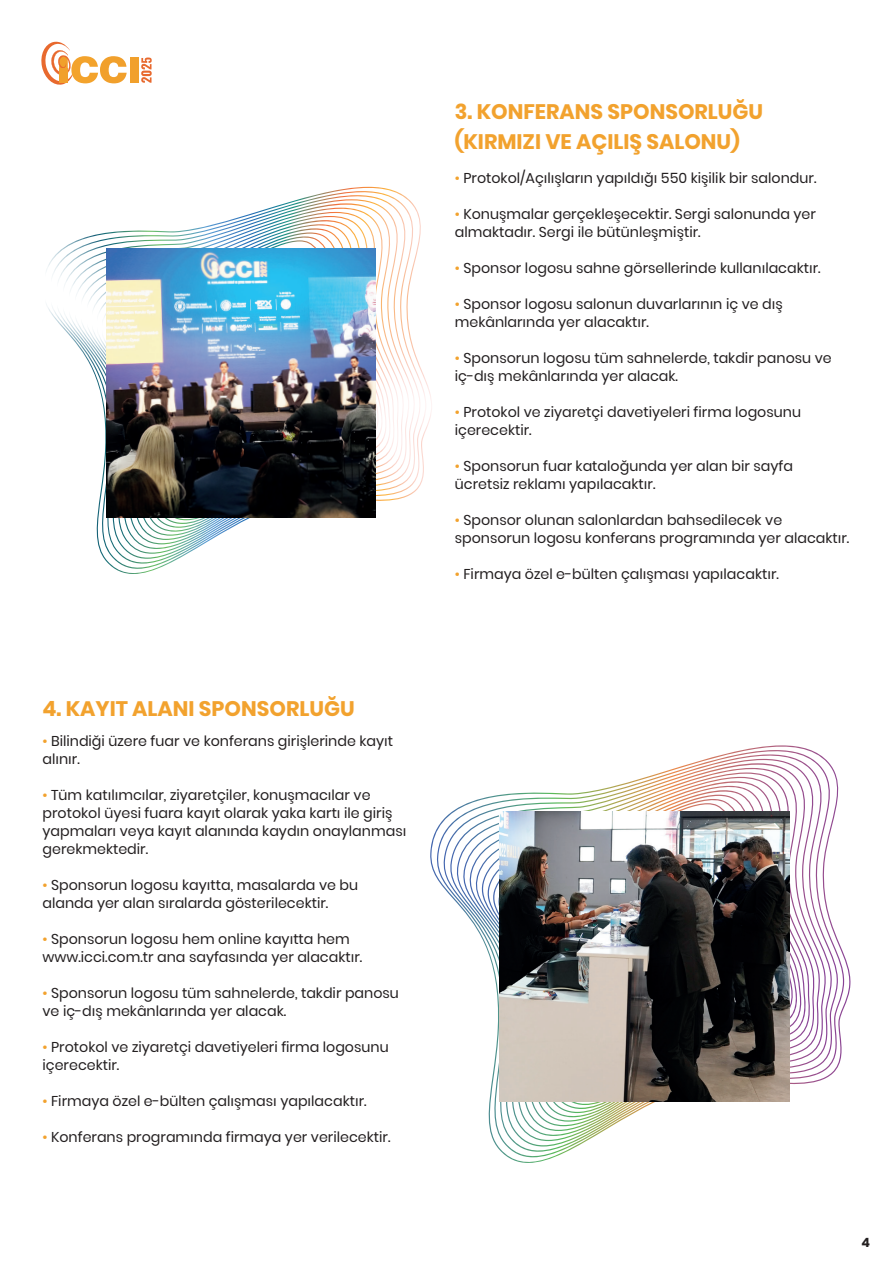
<style>
.page{position:relative;width:893px;height:1263px;background:#fff}
.page>*{position:absolute;margin:0;border:0;box-sizing:border-box;transform-origin:0 0}
.t1{font:700 21px/30px "Poppins";color:#f2a22e}
.t2{font:14.25px/18px "Poppins";color:#231f20}
.t3{font:700 12.75px "Poppins";color:#231f20}
.s1{color:#f2a22e}
</style>
<div class="page">
<svg style="left:46px;top:186px;width:386px;height:388px"></svg>
<img style="left:107px;top:248px;width:269px;height:269px">
<svg style="left:430px;top:745px;width:421px;height:418px"></svg>
<img style="left:499px;top:811px;width:291px;height:290px">
<svg style="left:41px;top:41px;width:86px;height:44px"></svg>
<div style="left:131px;top:57px;width:8px;height:26px;background:#f1a02c"></div>
<div style="left:59px;top:69px;width:9px;height:14px;background:#f1a02c"></div>
<svg style="left:141px;top:58px;width:11px;height:25px"></svg>
<h1 class="t1" style="left:43px;top:694px;width:314px">4. KAYIT ALANI SPONSORLUĞU</h1>
<p class="t2" style="left:43px;top:732px;width:352px"><span class="s1">•</span> Bilindiği üzere fuar ve konferans girişlerinde kayıt alınır.</p>
<p class="t2" style="left:43px;top:786px;width:365px"><span class="s1">•</span> Tüm katılımcılar, ziyaretçiler, konuşmacılar ve protokol üyesi fuara kayıt olarak yaka kartı ile giriş yapmaları veya kayıt alanında kaydın onaylanması gerekmektedir.</p>
<p class="t2" style="left:43px;top:876px;width:317px"><span class="s1">•</span> Sponsorun logosu kayıtta, masalarda ve bu alanda yer alan sıralarda gösterilecektir.</p>
<p class="t2" style="left:43px;top:930px;width:321px"><span class="s1">•</span> Sponsorun logosu hem online kayıtta hem www.icci.com.tr ana sayfasında yer alacaktır.</p>
<p class="t2" style="left:43px;top:984px;width:358px"><span class="s1">•</span> Sponsorun logosu tüm sahnelerde, takdir panosu ve iç-dış mekânlarında yer alacak.</p>
<p class="t2" style="left:43px;top:1038px;width:348px"><span class="s1">•</span> Protokol ve ziyaretçi davetiyeleri firma logosunu içerecektir.</p>
<p class="t2" style="left:43px;top:1091px;width:326px"><span class="s1">•</span> Firmaya özel e-bülten çalışması yapılacaktır.</p>
<p class="t2" style="left:43px;top:1127px;width:349px"><span class="s1">•</span> Konferans programında firmaya yer verilecektir.</p>
<h1 class="t1" style="left:455px;top:97px;width:310px">3. KONFERANS SPONSORLUĞU (KIRMIZI VE AÇILIŞ SALONU)</h1>
<p class="t2" style="left:455px;top:169px;width:363px"><span class="s1">•</span> Protokol/Açılışların yapıldığı 550 kişilik bir salondur.</p>
<p class="t2" style="left:455px;top:205px;width:363px"><span class="s1">•</span> Konuşmalar gerçekleşecektir. Sergi salonunda yer almaktadır. Sergi ile bütünleşmiştir.</p>
<p class="t2" style="left:455px;top:259px;width:367px"><span class="s1">•</span> Sponsor logosu sahne görsellerinde kullanılacaktır.</p>
<p class="t2" style="left:455px;top:295px;width:330px"><span class="s1">•</span> Sponsor logosu salonun duvarlarının iç ve dış mekânlarında yer alacaktır.</p>
<p class="t2" style="left:455px;top:349px;width:378px"><span class="s1">•</span> Sponsorun logosu tüm sahnelerde, takdir panosu ve iç-dış mekânlarında yer alacak.</p>
<p class="t2" style="left:455px;top:403px;width:348px"><span class="s1">•</span> Protokol ve ziyaretçi davetiyeleri firma logosunu içerecektir.</p>
<p class="t2" style="left:455px;top:457px;width:340px"><span class="s1">•</span> Sponsorun fuar kataloğunda yer alan bir sayfa ücretsiz reklamı yapılacaktır.</p>
<p class="t2" style="left:455px;top:511px;width:396px"><span class="s1">•</span> Sponsor olunan salonlardan bahsedilecek ve sponsorun logosu konferans programında yer alacaktır.</p>
<p class="t2" style="left:455px;top:565px;width:326px"><span class="s1">•</span> Firmaya özel e-bülten çalışması yapılacaktır.</p>
<p class="t3" style="left:861px;top:1235px;width:10px">4</p>
</div>
